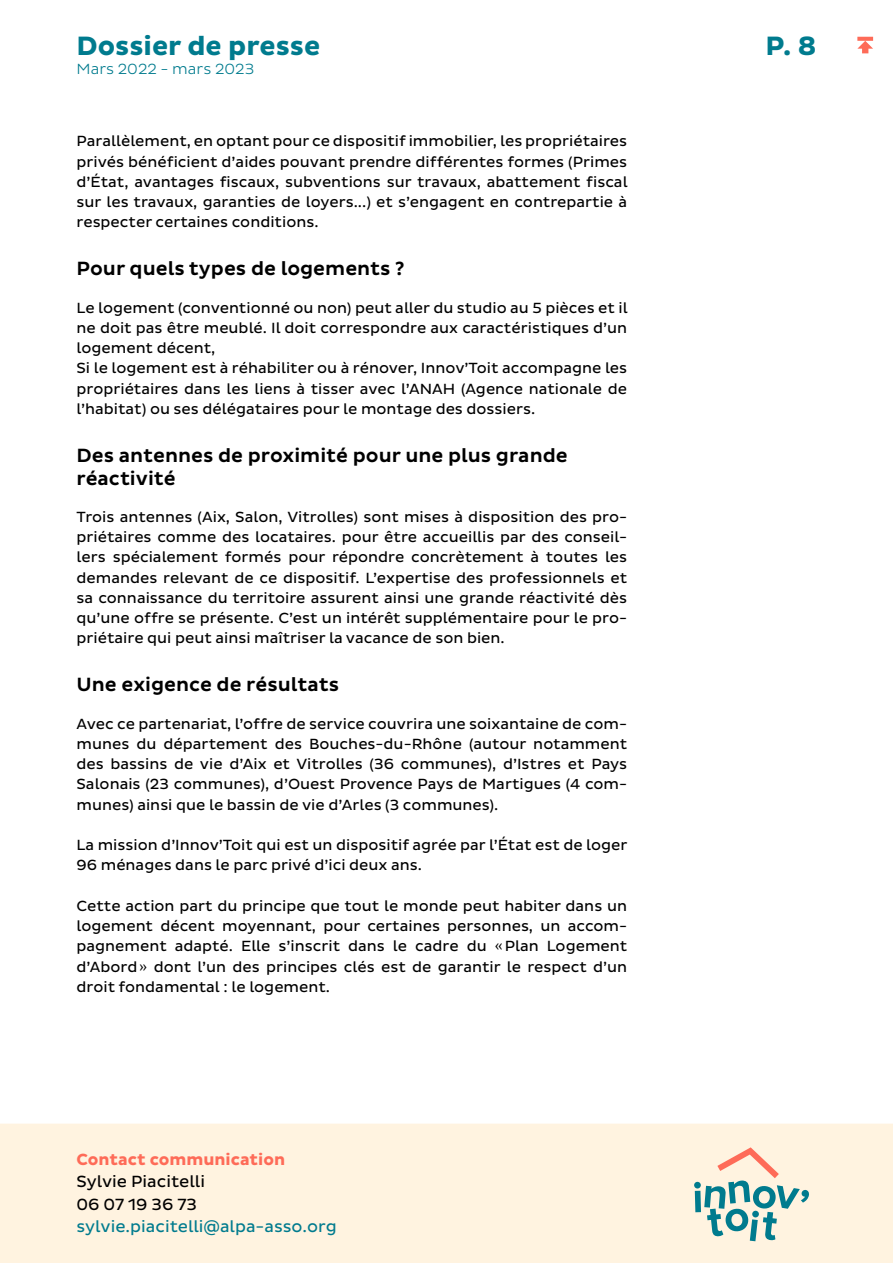
<style>
.page{position:relative;width:893px;height:1263px;background:#fff}
.page>*{position:absolute;margin:0;border:0;box-sizing:border-box;transform-origin:0 0}
.t1{font:700 27px "Pluto Sans";color:#007b8e}
.t2{font:500 19.5px/22.5px "Pluto Sans";color:#000}
.t3{font:16.5px "Pluto Sans";color:#007b8e}
.t4{font:16.5px/22.5px "Pluto Sans";color:#000}
.t5{font:700 16.5px "Pluto Sans";color:#fe6b58}
.t6{font:15px/20.2px "Pluto Sans";color:#000;text-align:justify}
.t7{font:300 15px "Pluto Sans";color:#007b8e}
</style>
<div class="page">
<div style="left:0;top:1123px;width:893px;height:140px;background:#fff3e0"></div>
<svg style="left:694px;top:1147px;width:115px;height:94px;background:#cbd5ca"></svg>
<svg style="left:857px;top:37px;width:16px;height:16px"></svg>
<h1 class="t1" style="left:77px;top:31px;width:245px">Dossier de presse</h1>
<h1 class="t1" style="left:765px;top:31px;width:53px">P. 8</h1>
<p class="t7" style="left:77px;top:61px;width:179px">Mars 2022 - mars 2023</p>
<p class="t6" style="left:77px;top:131px;width:553px">Parallèlement, en optant pour ce dispositif immobilier, les propriétaires privés bénéficient d’aides pouvant prendre différentes formes (Primes d’État, avantages fiscaux, subventions sur travaux, abattement fiscal sur les travaux, garanties de loyers...) et s’engagent en contrepartie à respecter certaines conditions.</p>
<h2 class="t2" style="left:77px;top:258px;width:330px">Pour quels types de logements ?</h2>
<p class="t6" style="left:77px;top:298px;width:553px;text-align:left">Le logement (conventionné ou non) peut aller du studio au 5 pièces et il ne doit pas être meublé. Il doit correspondre aux caractéristiques d’un logement décent,<br>Si le logement est à réhabiliter ou à rénover, Innov’Toit accompagne les propriétaires dans les liens à tisser avec l’ANAH (Agence nationale de l’habitat) ou ses délégataires pour le montage des dossiers.</p>
<h2 class="t2" style="left:77px;top:445px;width:493px">Des antennes de proximité pour une plus grande réactivité</h2>
<p class="t6" style="left:77px;top:507px;width:552px">Trois antennes (Aix, Salon, Vitrolles) sont mises à disposition des pro&shy;priétaires comme des locataires. pour être accueillis par des conseil&shy;lers spécialement formés pour répondre concrètement à toutes les demandes relevant de ce dispositif. L’expertise des professionnels et sa connaissance du territoire assurent ainsi une grande réactivité dès qu’une offre se présente. C’est un intérêt supplémentaire pour le pro&shy;priétaire qui peut ainsi maîtriser la vacance de son bien.</p>
<h2 class="t2" style="left:77px;top:674px;width:264px">Une exigence de résultats</h2>
<p class="t6" style="left:77px;top:714px;width:552px">Avec ce partenariat, l’offre de service couvrira une soixantaine de com&shy;munes du département des Bouches-du-Rhône (autour notamment des bassins de vie d’Aix et Vitrolles (36 communes), d’Istres et Pays Salonais (23 communes), d’Ouest Provence Pays de Martigues (4 com&shy;munes) ainsi que le bassin de vie d’Arles (3 communes).</p>
<p class="t6" style="left:77px;top:835px;width:552px">La mission d’Innov’Toit qui est un dispositif agrée par l’État est de loger<br>96 ménages dans le parc privé d’ici deux ans.</p>
<p class="t6" style="left:77px;top:896px;width:552px">Cette action part du principe que tout le monde peut habiter dans un logement décent moyennant, pour certaines personnes, un accom&shy;pagnement adapté. Elle s’inscrit dans le cadre du «Plan Logement d’Abord» dont l’un des principes clés est de garantir le respect d’un droit fondamental : le logement.</p>
<p class="t5" style="left:77px;top:1150px;width:210px">Contact communication</p>
<p class="t4" style="left:77px;top:1171px;width:130px">Sylvie Piacitelli<br>06 07 19 36 73</p>
<p class="t3" style="left:77px;top:1217px;width:262px">sylvie.piacitelli@alpa-asso.org</p>
</div>
